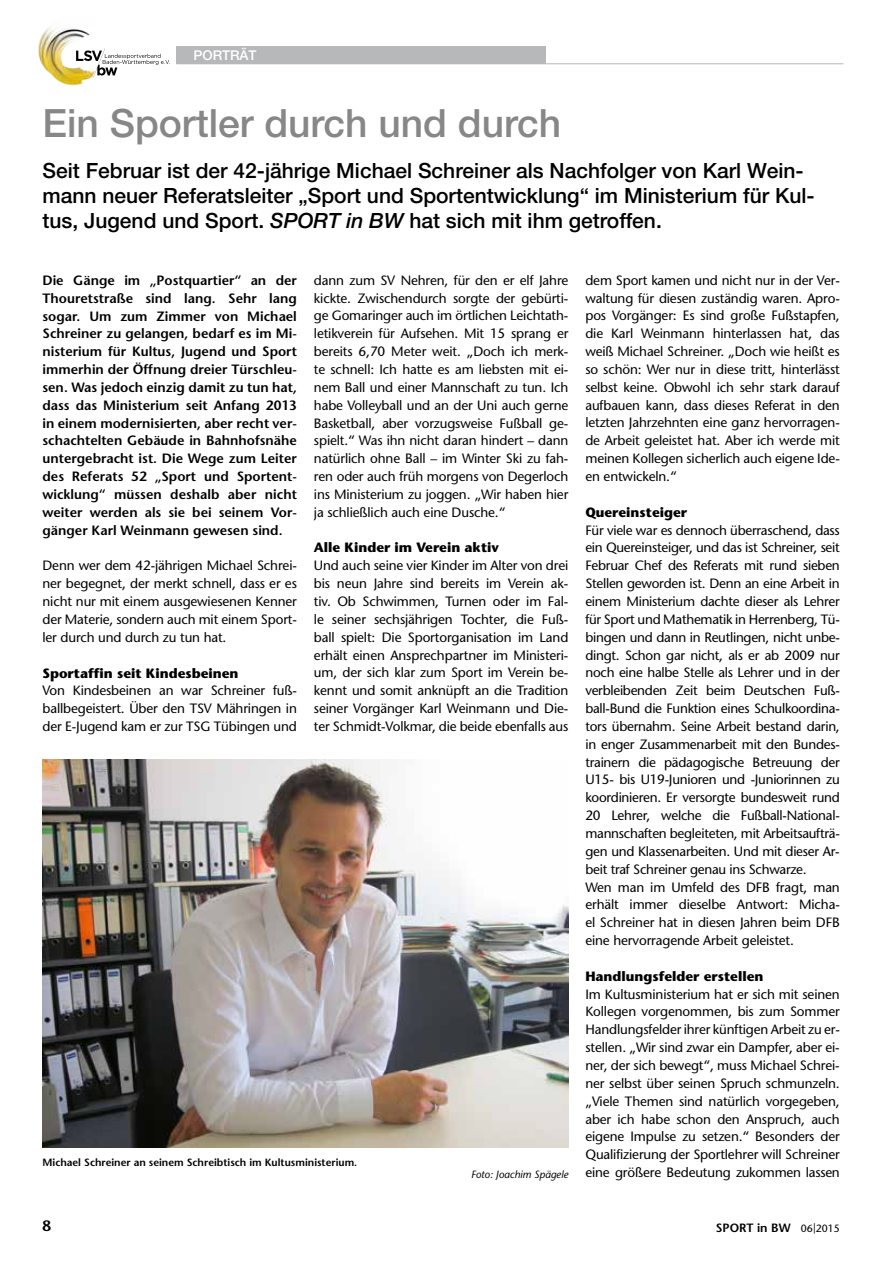
<style>
.page{position:relative;width:893px;height:1263px;background:#fff}
.page>*{position:absolute;margin:0;border:0;box-sizing:border-box;transform-origin:0 0}
.t1{font:500 39px "Helvetica Neue LT";color:#868786}
.t2{font:500 21px/25.2px "Helvetica Neue LT";color:#000}
.t3{font:600 15px "Stone Sans";color:#000}
.t4{font:13.5px/17.9px "Stone Sans";letter-spacing:-.02em;color:#000;text-align:justify}
.t5{font:600 13.5px/17.9px "Stone Sans";color:#000;text-align:justify}
.t6{font:700 13.5px "Stone Sans";color:#000}
.t7{font:500 13.5px "Helvetica Neue LT";color:#fff}
.t8{font:600 12px "Stone Sans";color:#000}
.t9{font:600 10.5px "Stone Sans";color:#000}
.t10{font:italic 10.5px "Stone Sans";color:#000}
.s1{font-style:italic}
.s2{font-weight:400;font-size:10.5px}
</style>
<div class="page">
<hr style="left:176px;top:63px;width:667px;height:1px;background:#b7b8b9">
<img style="left:38px;top:26px;width:56px;height:60px">
<svg style="left:76px;top:48px;width:94px;height:29px"></svg>
<div style="left:176px;top:46px;width:370px;height:17px;background:#b7b8b9"></div>
<img style="left:43px;top:759px;width:525px;height:388px">
<p class="t7" style="left:193px;top:47px;width:65px">PORTRÄT</p>
<h1 class="t1" style="left:43px;top:100px;width:520px">Ein Sportler durch und durch</h1>
<h2 class="t2" style="left:43px;top:157px;width:774px">Seit Februar ist der 42-jährige Michael Schreiner als Nachfolger von Karl Wein&shy;mann neuer Referatsleiter „Sport und Sportentwicklung“ im Ministerium für Kul&shy;tus, Jugend und Sport. <span class="s1">SPORT in BW</span> hat sich mit ihm getroffen.</h2>
<p class="t5" style="left:43px;top:271px;width:256px">Die Gänge im „Postquartier“ an der Thouretstraße sind lang. Sehr lang sogar. Um zum Zimmer von Michael Schreiner zu gelangen, bedarf es im Mi&shy;nisterium für Kultus, Jugend und Sport immerhin der Öffnung dreier Türschleu&shy;sen. Was jedoch einzig damit zu tun hat, dass das Ministerium seit Anfang 2013 in einem modernisierten, aber recht ver&shy;schachtelten Gebäude in Bahnhofsnähe untergebracht ist. Die Wege zum Leiter des Referats 52 „Sport und Sportent&shy;wicklung“ müssen deshalb aber nicht weiter werden als sie bei seinem Vor&shy;gänger Karl Weinmann gewesen sind.</p>
<p class="t4" style="left:43px;top:557px;width:256px">Denn wer dem 42-jährigen Michael Schrei&shy;ner begegnet, der merkt schnell, dass er es nicht nur mit einem ausgewiesenen Kenner der Materie, sondern auch mit einem Sport&shy;ler durch und durch zu tun hat.</p>
<p class="t6" style="left:43px;top:665px;width:197px">Sportaffin seit Kindesbeinen</p>
<p class="t4" style="left:43px;top:682px;width:256px">Von Kindesbeinen an war Schreiner fuß&shy;ballbegeistert. Über den TSV Mähringen in der E-Jugend kam er zur TSG Tübingen und</p>
<p class="t4" style="left:314px;top:271px;width:256px">dann zum SV Nehren, für den er elf Jahre kickte. Zwischendurch sorgte der gebürti&shy;ge Gomaringer auch im örtlichen Leichtath&shy;letikverein für Aufsehen. Mit 15 sprang er bereits 6,70 Meter weit. „Doch ich merk&shy;te schnell: Ich hatte es am liebsten mit ei&shy;nem Ball und einer Mannschaft zu tun. Ich habe Volleyball und an der Uni auch gerne Basketball, aber vorzugsweise Fußball ge&shy;spielt.“ Was ihn nicht daran hindert – dann natürlich ohne Ball – im Winter Ski zu fah&shy;ren oder auch früh morgens von Degerloch ins Ministerium zu joggen. „Wir haben hier ja schließlich auch eine Dusche.“</p>
<p class="t6" style="left:314px;top:540px;width:187px">Alle Kinder im Verein aktiv</p>
<p class="t4" style="left:314px;top:557px;width:256px">Und auch seine vier Kinder im Alter von drei bis neun Jahre sind bereits im Verein ak&shy;tiv. Ob Schwimmen, Turnen oder im Fal&shy;le seiner sechsjährigen Tochter, die Fuß&shy;ball spielt: Die Sportorganisation im Land erhält einen Ansprechpartner im Ministeri&shy;um, der sich klar zum Sport im Verein be&shy;kennt und somit anknüpft an die Tradition seiner Vorgänger Karl Weinmann und Die&shy;ter Schmidt-Volkmar, die beide ebenfalls aus</p>
<p class="t9" style="left:43px;top:1156px;width:316px">Michael Schreiner an seinem Schreibtisch im Kultusministerium.</p>
<p class="t10" style="left:471px;top:1168px;width:99px">Foto: Joachim Spägele</p>
<p class="t4" style="left:585px;top:271px;width:256px">dem Sport kamen und nicht nur in der Ver&shy;waltung für diesen zuständig waren. Apro&shy;pos Vorgänger: Es sind große Fußstapfen, die Karl Weinmann hinterlassen hat, das weiß Michael Schreiner. „Doch wie heißt es so schön: Wer nur in diese tritt, hinterlässt selbst keine. Obwohl ich sehr stark darauf aufbauen kann, dass dieses Referat in den letzten Jahrzehnten eine ganz hervorragen&shy;de Arbeit geleistet hat. Aber ich werde mit meinen Kollegen sicherlich auch eigene Ide&shy;en entwickeln.“</p>
<p class="t6" style="left:585px;top:504px;width:103px">Quereinsteiger</p>
<p class="t4" style="left:585px;top:521px;width:256px;text-align:left">Für viele war es dennoch überraschend, dass ein Quereinsteiger, und das ist Schreiner, seit Februar Chef des Referats mit rund sieben Stellen geworden ist. Denn an eine Arbeit in einem Ministerium dachte dieser als Lehrer für Sport und Mathematik in Herrenberg, Tü&shy;bingen und dann in Reutlingen, nicht unbe&shy;dingt. Schon gar nicht, als er ab 2009 nur noch eine halbe Stelle als Lehrer und in der verbleibenden Zeit beim Deutschen Fuß&shy;ball-Bund die Funktion eines Schulkoordina&shy;tors übernahm. Seine Arbeit bestand darin, in enger Zusammenarbeit mit den Bundes&shy;trainern die pädagogische Betreuung der U15- bis U19-Junioren und -Juniorinnen zu koordinieren. Er versorgte bundesweit rund 20 Lehrer, welche die Fußball-National&shy;mannschaften begleiteten, mit Arbeitsaufträ&shy;gen und Klassenarbeiten. Und mit dieser Ar&shy;beit traf Schreiner genau ins Schwarze.<br>Wen man im Umfeld des DFB fragt, man erhält immer dieselbe Antwort: Micha&shy;el Schreiner hat in diesen Jahren beim DFB eine hervorragende Arbeit geleistet.</p>
<p class="t6" style="left:585px;top:968px;width:179px">Handlungsfelder erstellen</p>
<p class="t4" style="left:585px;top:985px;width:256px">Im Kultusministerium hat er sich mit seinen Kollegen vorgenommen, bis zum Sommer Handlungsfelder ihrer künftigen Arbeit zu er&shy;stellen. „Wir sind zwar ein Dampfer, aber ei&shy;ner, der sich bewegt“, muss Michael Schrei&shy;ner selbst über seinen Spruch schmunzeln. „Viele Themen sind natürlich vorgegeben, aber ich habe schon den Anspruch, auch eigene Impulse zu setzen.“ Besonders der Qualifizierung der Sportlehrer will Schreiner eine größere Bedeutung zukommen lassen</p>
<p class="t3" style="left:43px;top:1217px;width:10px">8</p>
<p class="t8" style="left:716px;top:1220px;width:125px">SPORT in BW <span class="s2">06|2015</span></p>
</div>
